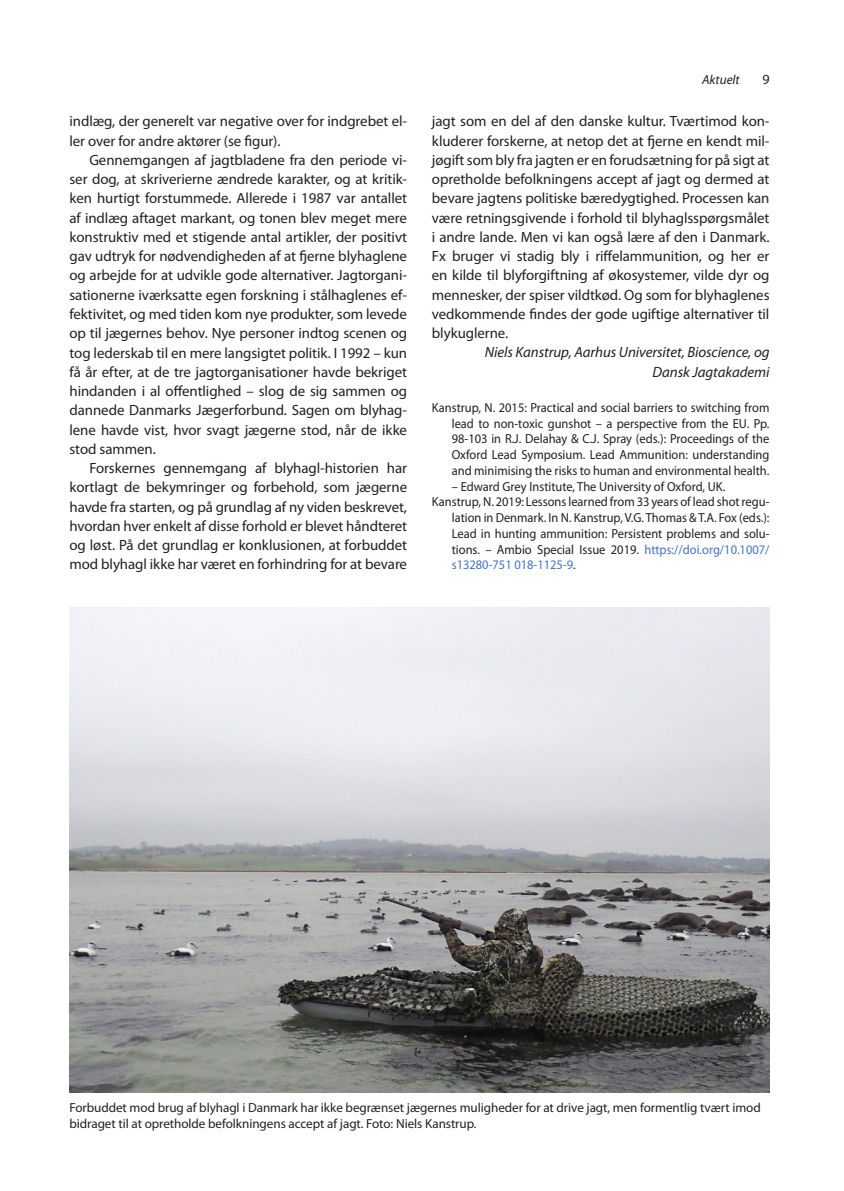
<style>
.page{position:relative;width:844px;height:1191px;background:#fff}
.page>*{position:absolute;margin:0;border:0;box-sizing:border-box;transform-origin:0 0}
.t1{font:14.88px/19.2px "Myriad Pro";letter-spacing:-.005em;color:#231f20;text-align:justify}
.t2{font:italic 14.88px/19.2px "Myriad Pro";letter-spacing:-.005em;color:#231f20;text-align:right}
.t3{font:14px "Myriad Pro";color:#231f20}
.t4{font:13.12px/15.8px "Myriad Pro";color:#231f20;text-align:justify;scale:.95 1}
.t5{font:13.12px/15.8px "Myriad Pro";color:#231f20}
.t6{font:13.12px "Myriad Pro";color:#4472c4;scale:.95 1}
.t7{font:italic 13.12px "Myriad Pro";color:#231f20}
.s1{color:#4472c4}
.s2{color:#231f20}
</style>
<div class="page">
<img style="left:69px;top:608px;width:700px;height:484px">
<p class="t1" style="left:69px;top:112px;width:339px">indlæg, der generelt var negative over for indgrebet el&shy;ler over for andre aktører (se figur).</p>
<p class="t1" style="left:69px;top:150px;width:339px;text-indent:20px">Gennemgangen af jagtbladene fra den periode vi&shy;ser dog, at skriverierne ændrede karakter, og at kritik&shy;ken hurtigt forstummede. Allerede i 1987 var antallet af indlæg aftaget markant, og tonen blev meget mere konstruktiv med et stigende antal artikler, der positivt gav udtryk for nødvendigheden af at fjerne blyhaglene og arbejde for at udvikle gode alternativer. Jagtorgani&shy;sationerne iværksatte egen forskning i stålhaglenes ef&shy;fektivitet, og med tiden kom nye produkter, som levede op til jægernes behov. Nye personer indtog scenen og tog lederskab til en mere langsigtet politik. I 1992 – kun få år efter, at de tre jagtorganisationer havde bekriget hindanden i al offentlighed – slog de sig sammen og dannede Danmarks Jægerforbund. Sagen om blyhag&shy;lene havde vist, hvor svagt jægerne stod, når de ikke stod sammen.</p>
<p class="t1" style="left:69px;top:458px;width:339px;text-indent:20px">Forskernes gennemgang af blyhagl-historien har kortlagt de bekymringer og forbehold, som jægerne havde fra starten, og på grundlag af ny viden beskrevet, hvordan hver enkelt af disse forhold er blevet håndteret og løst. På det grundlag er konklusionen, at forbuddet mod blyhagl ikke har været en forhindring for at bevare</p>
<p class="t7" style="left:702px;top:72px;width:39px">Aktuelt</p>
<p class="t3" style="left:762px;top:71px;width:9px">9</p>
<p class="t1" style="left:432px;top:112px;width:339px">jagt som en del af den danske kultur. Tværtimod kon&shy;kluderer forskerne, at netop det at fjerne en kendt mil&shy;jøgift som bly fra jagten er en forudsætning for på sigt at opretholde befolkningens accept af jagt og dermed at bevare jagtens politiske bæredygtighed. Processen kan være retningsgivende i forhold til blyhaglsspørgsmålet i andre lande. Men vi kan også lære af den i Danmark.<br>Fx bruger vi stadig bly i riffelammunition, og her er en kilde til blyforgiftning af økosystemer, vilde dyr og mennesker, der spiser vildtkød. Og som for blyhaglenes vedkommende findes der gode ugiftige alternativer til blykuglerne.</p>
<p class="t2" style="left:484px;top:342px;width:286px">Niels Kanstrup, Aarhus Universitet, Bioscience, og<br>Dansk Jagtakademi</p>
<p class="t4" style="left:451px;top:399px;width:336px;text-indent:-20px">Kanstrup, N. 2015: Practical and social barriers to switching from lead to non-toxic gunshot – a perspective from the EU. Pp.<br>98-103 in R.J. Delahay &amp; C.J. Spray (eds.): Proceedings of the Oxford Lead Symposium. Lead Ammunition: understanding and minimising the risks to human and environmental health.</p>
<p class="t4" style="left:451px;top:478px;width:289px">– Edward Grey Institute, The University of Oxford, UK.</p>
<p class="t4" style="left:432px;top:494px;width:357px">Kanstrup, N. 2019: Lessons learned from 33 years of lead shot regu-</p>
<p class="t4" style="left:451px;top:509px;width:336px">lation in Denmark. In N. Kanstrup, V.G. Thomas &amp; T.A. Fox (eds.):</p>
<p class="t4" style="left:451px;top:525px;width:336px">Lead in hunting ammunition: Persistent problems and solu-</p>
<p class="t4" style="left:451px;top:541px;width:336px">tions. – Ambio Special Issue 2019. <span class="s1">https://doi.org/10.1007/</span></p>
<p class="t6" style="left:451px;top:557px;width:132px">s13280-751 018-1125-9<span class="s2">.</span></p>
<p class="t5" style="left:69px;top:1099px;width:692px">Forbuddet mod brug af blyhagl i Danmark har ikke begrænset jægernes muligheder for at drive jagt, men formentlig tvært imod bidraget til at opretholde befolkningens accept af jagt. Foto: Niels Kanstrup.</p>
</div>
